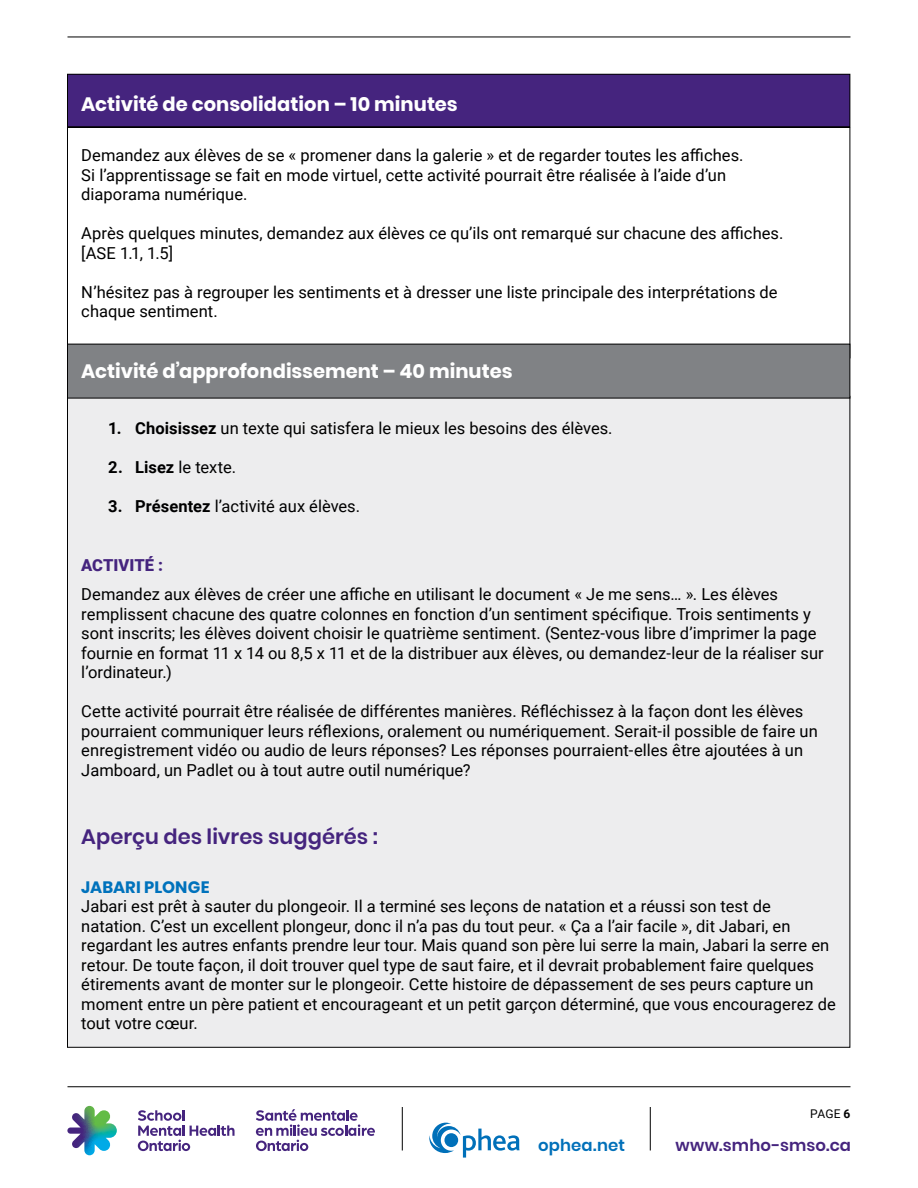
<style>
.page{position:relative;width:918px;height:1188px;background:#fff}
.page>*{position:absolute;margin:0;border:0;box-sizing:border-box;transform-origin:0 0}
.H2_Subtitle_Purple_w{font:600 21px "Poppins";color:#45247e}
.H3_Lesson_Header{font:700 19.5px "Poppins";color:#fff}
.Body_with_1p_after{font:16.5px/19.5px "Roboto";color:#000}
.P_Body_Copy_black_11{font:16.5px/19.5px "Roboto";color:#000}
.ToC_-_Secondary{font:600 16.5px "Poppins";letter-spacing:.005em;color:#45247e}
.Book_name{font:700 16.5px "Poppins";letter-spacing:.01em;color:#0072bc}
.H2_Subtitle_Purple_w-2{font:900 16.5px "Roboto";color:#45247e}
.t1{font:600 16.5px "Poppins";letter-spacing:.005em;color:#0070b9}
.t2{font:12px "Roboto";color:#000}
.s1{font-weight:700}
</style>
<div class="page">
<hr style="left:68px;top:37px;width:782px;height:1px;background:#000">
<hr style="left:68px;top:1086px;width:782px;height:1px;background:#000">
<svg style="left:67px;top:1106px;width:50px;height:49px"></svg>
<svg style="left:256px;top:1109px;width:119px;height:42px"></svg>
<svg style="left:138px;top:1110px;width:97px;height:41px"></svg>
<svg style="left:429px;top:1123px;width:91px;height:35px"></svg>
<hr style="left:402px;top:1107px;width:1px;height:43px;background:#000">
<hr style="left:650px;top:1107px;width:1px;height:43px;background:#000">
<div style="left:68px;top:396px;width:782px;height:651px;background:#ededee"></div>
<div style="left:68px;top:74px;width:782px;height:53px;background:#45247e"></div>
<div style="left:67px;top:74px;width:783px;height:53px;border:1px solid #000"></div>
<div style="left:68px;top:344px;width:782px;height:54px;background:#808285"></div>
<div style="left:67px;top:344px;width:783px;height:54px;border:1px solid #000"></div>
<p class="H3_Lesson_Header" style="left:81px;top:93px;width:378px">Activité de consolidation – 10 minutes</p>
<p class="P_Body_Copy_black_11" style="left:81px;top:145px;width:664px">Demandez aux élèves de se « promener dans la galerie » et de regarder toutes les affiches.</p>
<p class="Body_with_1p_after" style="left:81px;top:165px;width:646px">Si l’apprentissage se fait en mode virtuel, cette activité pourrait être réalisée à l’aide d’un diaporama numérique.</p>
<p class="Body_with_1p_after" style="left:81px;top:223px;width:704px">Après quelques minutes, demandez aux élèves ce qu’ils ont remarqué sur chacune des affiches. [ASE 1.1, 1.5]</p>
<p class="Body_with_1p_after" style="left:81px;top:282px;width:698px">N’hésitez pas à regrouper les sentiments et à dresser une liste principale des interprétations de chaque sentiment.</p>
<p class="H3_Lesson_Header" style="left:81px;top:360px;width:433px">Activité d’approfondissement – 40 minutes</p>
<p class="P_Body_Copy_black_11" style="left:108px;top:418px;width:506px"><span class="s1">1. Choisissez</span> un texte qui satisfera le mieux les besoins des élèves.</p>
<p class="P_Body_Copy_black_11" style="left:108px;top:457px;width:129px"><span class="s1">2. Lisez</span> le texte.</p>
<p class="P_Body_Copy_black_11" style="left:108px;top:496px;width:253px"><span class="s1">3. Présentez</span> l’activité aux élèves.</p>
<p class="H2_Subtitle_Purple_w-2" style="left:81px;top:553px;width:83px">ACTIVITÉ :</p>
<p class="Body_with_1p_after" style="left:81px;top:584px;width:744px">Demandez aux élèves de créer une affiche en utilisant le document « Je me sens… ». Les élèves remplissent chacune des quatre colonnes en fonction d’un sentiment spécifique. Trois sentiments y sont inscrits; les élèves doivent choisir le quatrième sentiment. (Sentez-vous libre d’imprimer la page fournie en format 11 x 14 ou 8,5 x 11 et de la distribuer aux élèves, ou demandez-leur de la réaliser sur l’ordinateur.)</p>
<p class="Body_with_1p_after" style="left:81px;top:701px;width:738px">Cette activité pourrait être réalisée de différentes manières. Réfléchissez à la façon dont les élèves pourraient communiquer leurs réflexions, oralement ou numériquement. Serait-il possible de faire un enregistrement vidéo ou audio de leurs réponses? Les réponses pourraient-elles être ajoutées à un Jamboard, un Padlet ou à tout autre outil numérique?</p>
<p class="H2_Subtitle_Purple_w" style="left:81px;top:824px;width:298px">Aperçu des livres suggérés :</p>
<p class="Book_name" style="left:81px;top:877px;width:130px">JABARI PLONGE</p>
<p class="P_Body_Copy_black_11" style="left:81px;top:896px;width:756px">Jabari est prêt à sauter du plongeoir. Il a terminé ses leçons de natation et a réussi son test de natation. C’est un excellent plongeur, donc il n’a pas du tout peur. « Ça a l’air facile », dit Jabari, en regardant les autres enfants prendre leur tour. Mais quand son père lui serre la main, Jabari la serre en retour. De toute façon, il doit trouver quel type de saut faire, et il devrait probablement faire quelques étirements avant de monter sur le plongeoir. Cette histoire de dépassement de ses peurs capture un moment entre un père patient et encourageant et un petit garçon déterminé, que vous encouragerez de tout votre cœur.</p>
<p class="t2" style="left:810px;top:1105px;width:42px">PAGE <span class="s1">6</span></p>
<p class="t1" style="left:538px;top:1135px;width:88px">ophea.net</p>
<p class="ToC_-_Secondary" style="left:675px;top:1135px;width:177px">www.smho-smso.ca</p>
</div>
